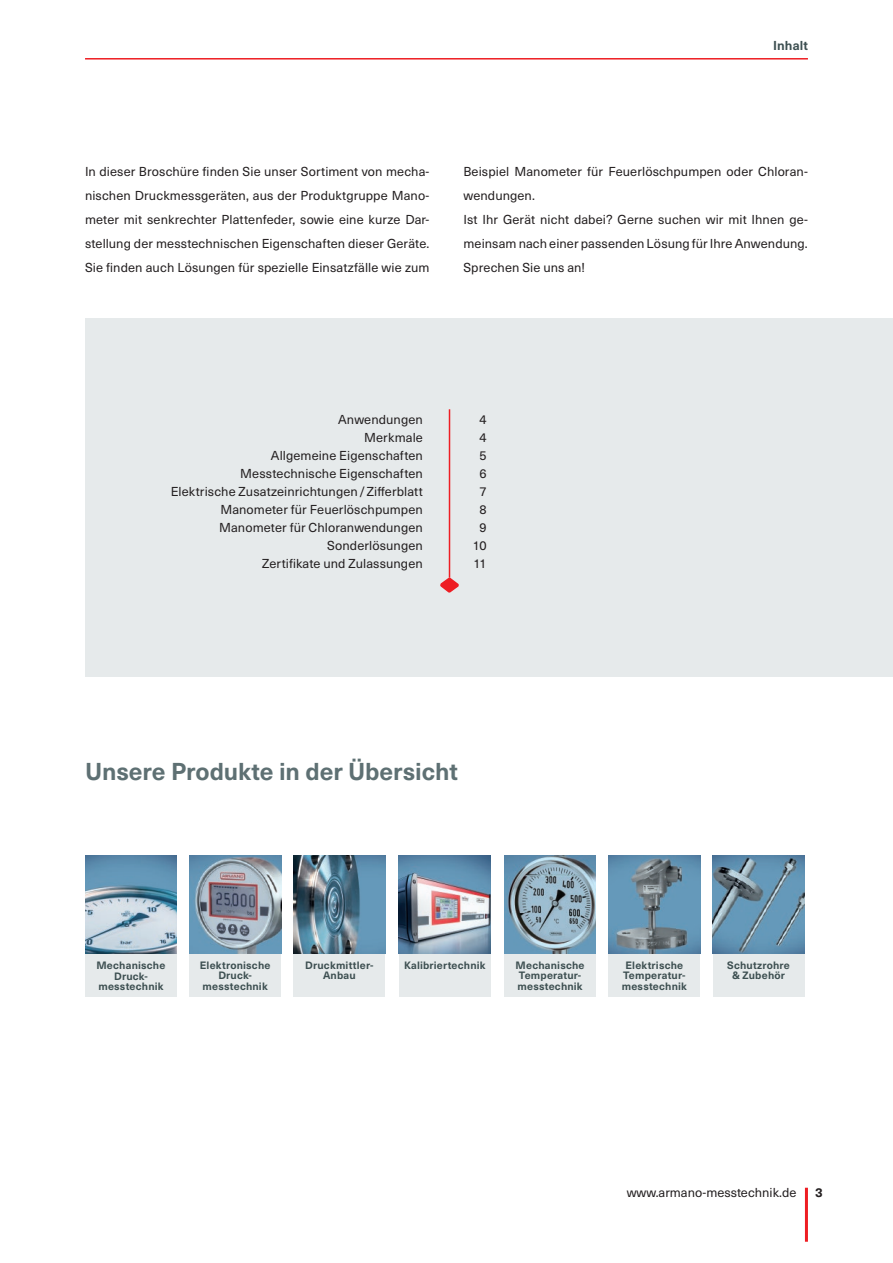
<style>
.page{position:relative;width:893px;height:1263px;background:#fff}
.page>*{position:absolute;margin:0;border:0;box-sizing:border-box;transform-origin:0 0}
.t1{font:700 24px "Neue Haas Unica W1 G";letter-spacing:-.005em;color:#5e7073}
.t2{font:12.75px/24px "Neue Haas Unica W1 G";letter-spacing:.01em;color:#231f20;text-align:justify}
.t3{font:700 12.75px "Neue Haas Unica W1 G";letter-spacing:.01em;color:#3d4f51}
.t4{font:700 12.75px "Neue Haas Unica W1 G";color:#231f20}
.t5{font:700 10.5px/10.5px "Neue Haas Unica W1 G";letter-spacing:.015em;color:#3d4f51;text-align:center}
</style>
<div class="page">
<hr style="left:805px;top:1188px;width:3px;height:54px;background:#ee1d23">
<hr style="left:85px;top:58px;width:723px;height:2px;background:#ee1d23">
<div style="left:85px;top:318px;width:808px;height:358px;background:#e6eaeb"></div>
<hr style="left:449px;top:409px;width:1px;height:169px;background:#ee1d23">
<svg style="left:440px;top:577px;width:19px;height:16px"></svg>
<div style="left:85px;top:855px;width:92px;height:142px;background:#e6eaeb"></div>
<div style="left:189px;top:855px;width:92px;height:142px;background:#e6eaeb"></div>
<div style="left:399px;top:855px;width:92px;height:142px;background:#e6eaeb"></div>
<div style="left:293px;top:855px;width:92px;height:142px;background:#e6eaeb"></div>
<div style="left:504px;top:855px;width:92px;height:142px;background:#e6eaeb"></div>
<div style="left:713px;top:855px;width:91px;height:142px;background:#e6eaeb"></div>
<div style="left:608px;top:855px;width:92px;height:142px;background:#e6eaeb"></div>
<img style="left:85px;top:855px;width:92px;height:98px">
<img style="left:189px;top:855px;width:92px;height:98px">
<img style="left:293px;top:855px;width:92px;height:98px">
<img style="left:399px;top:855px;width:92px;height:98px">
<img style="left:504px;top:855px;width:92px;height:98px">
<img style="left:608px;top:855px;width:92px;height:98px">
<img style="left:713px;top:855px;width:91px;height:98px">
<p class="t3" style="left:773px;top:36px;width:36px">Inhalt</p>
<p class="t2" style="left:85px;top:158px;width:346px">In dieser Broschüre finden Sie unser Sortiment von mecha&shy;nischen Druckmessgeräten, aus der Produktgruppe Mano&shy;meter mit senkrechter Plattenfeder, sowie eine kurze Dar&shy;stellung der messtechnischen Eigenschaften dieser Geräte.<br>Sie finden auch Lösungen für spezielle Einsatzfälle wie zum</p>
<p class="t2" style="left:463px;top:158px;width:346px;text-align:left">Beispiel Manometer für Feuerlöschpumpen oder Chloran&shy;wendungen.<br>Ist Ihr Gerät nicht dabei? Gerne suchen wir mit Ihnen ge&shy;meinsam nach einer passenden Lösung für Ihre Anwendung.<br>Sprechen Sie uns an!</p>
<p class="t2" style="left:338px;top:407px;width:86px">Anwendungen</p>
<p class="t2" style="left:479px;top:407px;width:9px">4</p>
<p class="t2" style="left:364px;top:425px;width:60px">Merkmale</p>
<p class="t2" style="left:479px;top:425px;width:9px">4</p>
<p class="t2" style="left:271px;top:443px;width:153px">Allgemeine Eigenschaften</p>
<p class="t2" style="left:479px;top:443px;width:9px">5</p>
<p class="t2" style="left:240px;top:461px;width:184px">Messtechnische Eigenschaften</p>
<p class="t2" style="left:479px;top:461px;width:9px">6</p>
<p class="t2" style="left:171px;top:479px;width:254px">Elektrische Zusatzeinrichtungen/Zifferblatt</p>
<p class="t2" style="left:479px;top:479px;width:9px">7</p>
<p class="t2" style="left:220px;top:497px;width:204px">Manometer für Feuerlöschpumpen</p>
<p class="t2" style="left:479px;top:497px;width:9px">8</p>
<p class="t2" style="left:219px;top:515px;width:205px">Manometer für Chloranwendungen</p>
<p class="t2" style="left:479px;top:515px;width:9px">9</p>
<p class="t2" style="left:327px;top:533px;width:97px">Sonderlösungen</p>
<p class="t2" style="left:473px;top:533px;width:15px">10</p>
<p class="t2" style="left:262px;top:551px;width:162px">Zertifikate und Zulassungen</p>
<p class="t2" style="left:473px;top:551px;width:15px">11</p>
<h1 class="t1" style="left:85px;top:753px;width:374px">Unsere Produkte in der Übersicht</h1>
<p class="t5" style="left:96px;top:959px;width:70px">Mechanische<br>Druck&shy;messtechnik</p>
<p class="t5" style="left:200px;top:959px;width:72px">Elektronische<br>Druck&shy;messtechnik</p>
<p class="t5" style="left:305px;top:959px;width:70px">Druckmittler-<br>Anbau</p>
<p class="t5" style="left:516px;top:959px;width:70px;text-align:left">Mechanische<br>Temperatur&shy;messtechnik</p>
<p class="t5" style="left:622px;top:959px;width:67px">Elektrische<br>Temperatur&shy;messtechnik</p>
<p class="t5" style="left:727px;top:959px;width:64px">Schutzrohre &amp; Zubehör</p>
<p class="t5" style="left:404px;top:959px;width:83px">Kalibriertechnik</p>
<p class="t2" style="left:627px;top:1180px;width:171px">www.armano-messtechnik.de</p>
<p class="t4" style="left:815px;top:1183px;width:9px">3</p>
</div>
